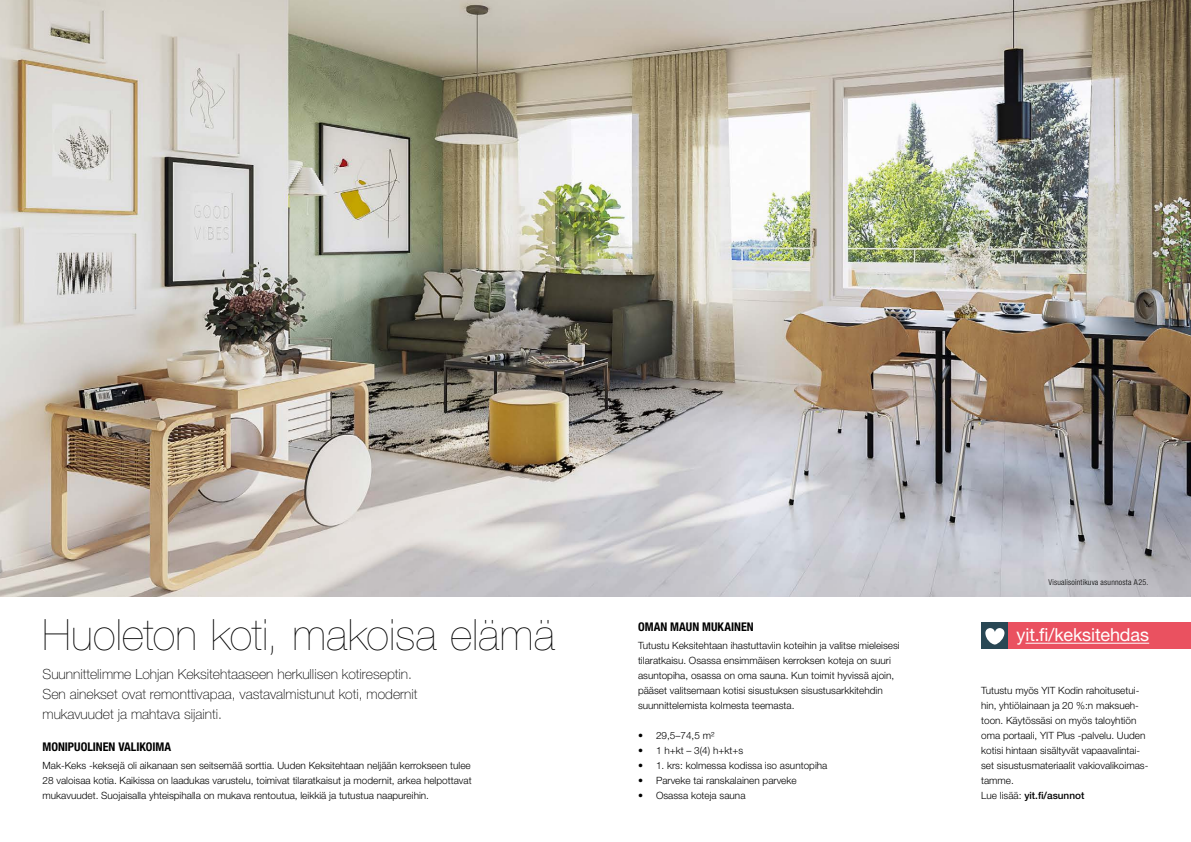
<style>
.page{position:relative;width:1191px;height:842px;background:#fff}
.page>*{position:absolute;margin:0;border:0;box-sizing:border-box;transform-origin:0 0}
.t1{font:200 43.2px "Helvetica Neue LT Pro";letter-spacing:.01em;color:#000}
.t2{font:18px "Helvetica Neue LT Pro";letter-spacing:-.005em;color:#fff}
.t3{font:100 14px/19.7px "Helvetica Neue LT Pro";color:#000}
.t4{font:700 condensed 12px "Helvetica Neue LT Pro";color:#000}
.t5{font:300 10px/15px "Helvetica Neue LT Pro";color:#000}
.t6{font:300 condensed 8px "Helvetica Neue LT Pro";letter-spacing:.03em;color:#000}
.s1{font-weight:500}
</style>
<div class="page">
<div style="left:981px;top:622px;width:27px;height:27px;background:#294754"></div>
<svg style="left:985px;top:628px;width:19px;height:16px"></svg>
<div style="left:1008px;top:622px;width:183px;height:27px;background:#ea5160"></div>
<hr style="left:1025px;top:643px;width:124px;height:1px;background:#fff">
<img style="left:0;top:0;width:1191px;height:596px">
<h1 class="t1" style="left:43px;top:609px;width:514px">Huoleton koti, makoisa elämä</h1>
<h3 class="t3" style="left:43px;top:664px;width:376px">Suunnittelimme Lohjan Keksitehtaaseen herkullisen kotireseptin.<br>Sen ainekset ovat remonttivapaa, vastavalmistunut koti, modernit mukavuudet ja mahtava sijainti.</h3>
<p class="t4" style="left:43px;top:740px;width:130px">MONIPUOLINEN VALIKOIMA</p>
<p class="t5" style="left:43px;top:758px;width:430px;text-align:justify">Mak-Keks -keksejä oli aikanaan sen seitsemää sorttia. Uuden Keksitehtaan neljään kerrokseen tulee 28 valoisaa kotia. Kaikissa on laadukas varustelu, toimivat tilaratkaisut ja modernit, arkea helpottavat mukavuudet. Suojaisalla yhteispihalla on mukava rentoutua, leikkiä ja tutustua naapureihin.</p>
<p class="t4" style="left:638px;top:620px;width:117px">OMAN MAUN MUKAINEN</p>
<p class="t5" style="left:638px;top:638px;width:263px">Tutustu Keksitehtaan ihastuttaviin koteihin ja valitse mieleisesi tilaratkaisu. Osassa ensimmäisen kerroksen koteja on suuri asuntopiha, osassa on oma sauna. Kun toimit hyvissä ajoin, pääset valitsemaan kotisi sisustuksen sisustusarkkitehdin suunnittelemista kolmesta teemasta.</p>
<p class="t5" style="left:638px;top:728px;width:78px">• 29,5–74,5 m²</p>
<p class="t5" style="left:638px;top:743px;width:107px">• 1 h+kt – 3(4) h+kt+s</p>
<p class="t5" style="left:638px;top:758px;width:191px">• 1. krs: kolmessa kodissa iso asuntopiha</p>
<p class="t5" style="left:638px;top:773px;width:160px">• Parveke tai ranskalainen parveke</p>
<p class="t5" style="left:638px;top:788px;width:109px">• Osassa koteja sauna</p>
<p class="t6" style="left:1048px;top:577px;width:102px">Visualisointikuva asunnosta A25.</p>
<h2 class="t2" style="left:1016px;top:624px;width:134px">yit.fi/keksitehdas</h2>
<p class="t5" style="left:981px;top:683px;width:169px">Tutustu myös YIT Kodin rahoitusetui&shy;hin, yhtiölainaan ja 20 %:n maksueh&shy;toon. Käytössäsi on myös taloyhtiön oma portaali, YIT Plus -palvelu. Uuden kotisi hintaan sisältyvät vapaavalintai&shy;set sisustusmateriaalit vakiovalikoimas&shy;tamme.<br>Lue lisää: <span class="s1">yit.fi/asunnot</span></p>
</div>
